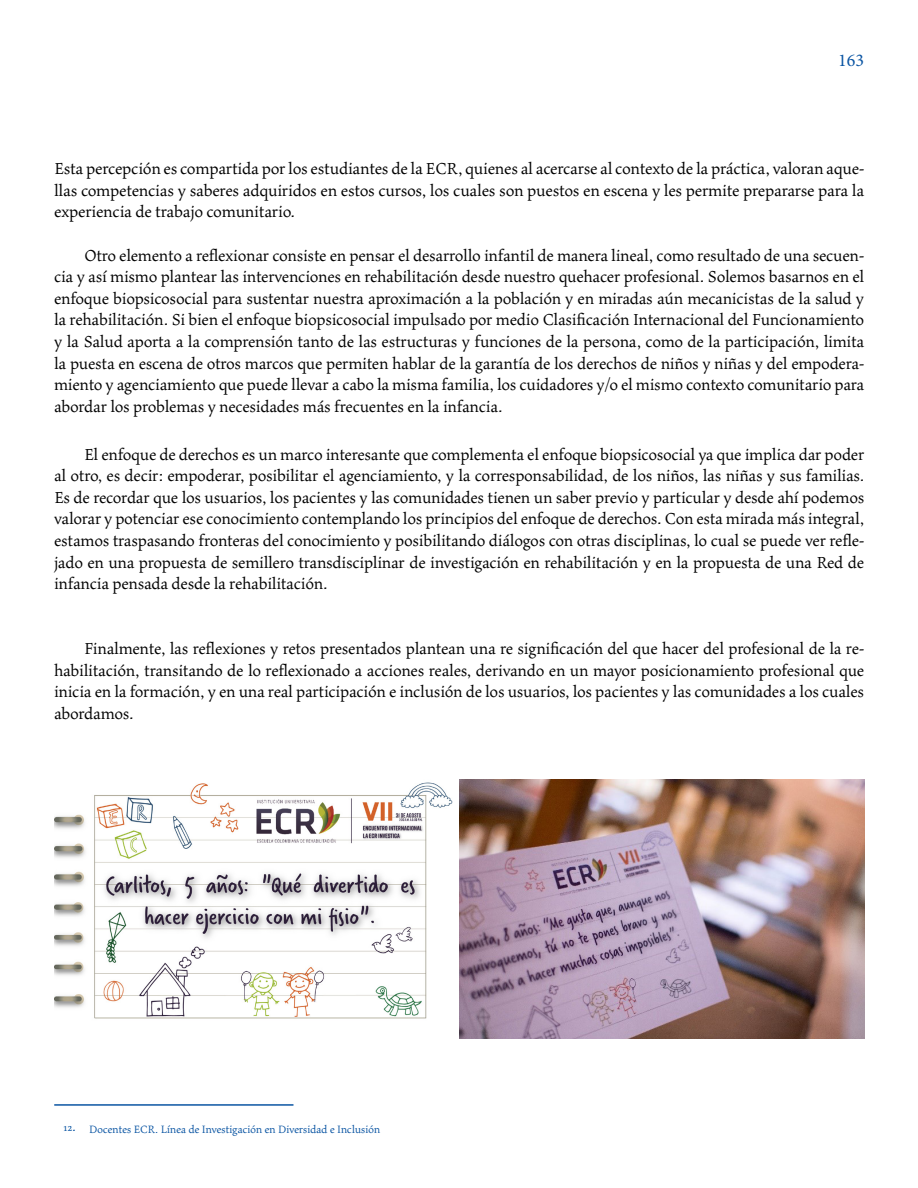
<style>
.page{position:relative;width:918px;height:1188px;background:#fff}
.page>*{position:absolute;margin:0;border:0;box-sizing:border-box;transform-origin:0 0}
.t1{font:18px/21.6px "Maiola Pro";color:#000;text-align:justify}
.t2{font:18px "Minion Pro";color:#0b55a3}
.t3{font:15px "Maiola Pro";color:#0b55a3}
.t4{font:12px "Maiola Pro";color:#0b55a3}
</style>
<div class="page">
<img style="left:54px;top:779px;width:810px;height:260px">
<hr style="left:54px;top:1104px;width:239px;height:2px;background:#0b55a3">
<p class="t2" style="left:838px;top:49px;width:27px">163</p>
<p class="t1" style="left:54px;top:158px;width:812px">Esta percepción es compartida por los estudiantes de la ECR, quienes al acercarse al contexto de la práctica, valoran aque&shy;llas competencias y saberes adquiridos en estos cursos, los cuales son puestos en escena y les permite prepararse para la experiencia de trabajo comunitario.</p>
<p class="t1" style="left:54px;top:245px;width:812px;text-indent:30px">Otro elemento a reflexionar consiste en pensar el desarrollo infantil de manera lineal, como resultado de una secuen&shy;cia y así mismo plantear las intervenciones en rehabilitación desde nuestro quehacer profesional. Solemos basarnos en el enfoque biopsicosocial para sustentar nuestra aproximación a la población y en miradas aún mecanicistas de la salud y la rehabilitación. Si bien el enfoque biopsicosocial impulsado por medio Clasificación Internacional del Funcionamiento y la Salud aporta a la comprensión tanto de las estructuras y funciones de la persona, como de la participación, limita la puesta en escena de otros marcos que permiten hablar de la garantía de los derechos de niños y niñas y del empodera&shy;miento y agenciamiento que puede llevar a cabo la misma familia, los cuidadores y/o el mismo contexto comunitario para abordar los problemas y necesidades más frecuentes en la infancia.</p>
<p class="t1" style="left:54px;top:444px;width:812px;text-indent:30px">El enfoque de derechos es un marco interesante que complementa el enfoque biopsicosocial ya que implica dar poder al otro, es decir: empoderar, posibilitar el agenciamiento, y la corresponsabilidad, de los niños, las niñas y sus familias.<br>Es de recordar que los usuarios, los pacientes y las comunidades tienen un saber previo y particular y desde ahí podemos valorar y potenciar ese conocimiento contemplando los principios del enfoque de derechos. Con esta mirada más integral, estamos traspasando fronteras del conocimiento y posibilitando diálogos con otras disciplinas, lo cual se puede ver refle&shy;jado en una propuesta de semillero transdisciplinar de investigación en rehabilitación y en la propuesta de una Red de infancia pensada desde la rehabilitación.</p>
<p class="t1" style="left:54px;top:638px;width:812px;text-indent:30px">Finalmente, las reflexiones y retos presentados plantean una re significación del que hacer del profesional de la re&shy;habilitación, transitando de lo reflexionado a acciones reales, derivando en un mayor posicionamiento profesional que inicia en la formación, y en una real participación e inclusión de los usuarios, los pacientes y las comunidades a los cuales abordamos.</p>
<p class="t3" style="left:63px;top:1119px;width:14px">12.</p>
<p class="t4" style="left:89px;top:1123px;width:293px">Docentes ECR. Línea de Investigación en Diversidad e Inclusión</p>
</div>
